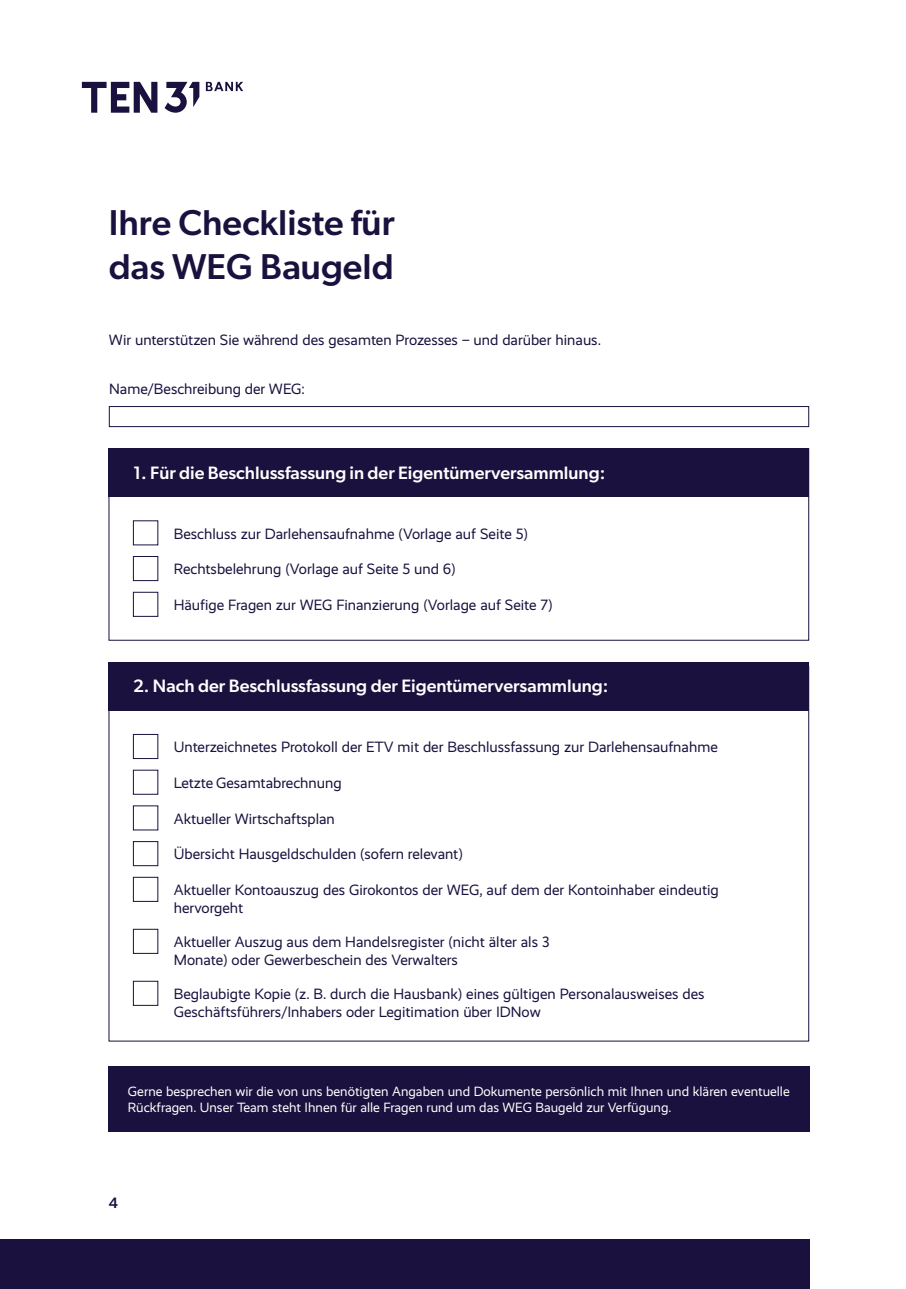
<style>
.page{position:relative;width:906px;height:1289px;background:#fff}
.page>*{position:absolute;margin:0;border:0;box-sizing:border-box;transform-origin:0 0}
.t1{font:500 36px "Gibson";color:#1a113e}
.t2{font:500 18px "Gibson";color:#fff}
.t3{font:15px/18px "Realist";color:#1a113e}
.t4{font:500 15px "Gibson";color:#1a113e}
.t5{font:13.5px/16.2px "Realist";color:#fff}
</style>
<div class="page">
<div style="left:133px;top:734px;width:25px;height:24px;border:1px solid #1a113e"></div>
<div style="left:133px;top:841px;width:25px;height:24px;border:1px solid #1a113e"></div>
<div style="left:133px;top:877px;width:25px;height:24px;border:1px solid #1a113e"></div>
<div style="left:133px;top:556px;width:25px;height:24px;border:1px solid #1a113e"></div>
<div style="left:133px;top:592px;width:25px;height:24px;border:1px solid #1a113e"></div>
<div style="left:109px;top:406px;width:700px;height:21px;border:1px solid #1a113e"></div>
<div style="left:108px;top:1066px;width:701px;height:65px;background:#1a113e"></div>
<div style="left:109px;top:448px;width:700px;height:48px;background:#1a113e"></div>
<div style="left:109px;top:662px;width:700px;height:48px;background:#1a113e"></div>
<div style="left:133px;top:929px;width:25px;height:24px;border:1px solid #1a113e"></div>
<div style="left:133px;top:981px;width:25px;height:24px;border:1px solid #1a113e"></div>
<div style="left:109px;top:448px;width:700px;height:192px;border:1px solid #1a113e"></div>
<div style="left:0;top:1239px;width:810px;height:49px;background:#1a113e"></div>
<svg style="left:206px;top:82px;width:37px;height:9px"></svg>
<svg style="left:165px;top:82px;width:34px;height:31px"></svg>
<svg style="left:82px;top:82px;width:75px;height:31px"></svg>
<p class="t1" style="left:109px;top:201px;width:287px">Ihre Checkliste für</p>
<p class="t1" style="left:109px;top:244px;width:286px">das WEG Baugeld</p>
<p class="t3" style="left:109px;top:330px;width:493px">Wir unterstützen Sie während des gesamten Prozesses – und darüber hinaus.</p>
<p class="t3" style="left:109px;top:380px;width:197px">Name/Beschreibung der WEG:</p>
<p class="t2" style="left:133px;top:462px;width:474px">1. Für die Beschlussfassung in der Eigentümerversammlung:</p>
<p class="t3" style="left:174px;top:524px;width:356px">Beschluss zur Darlehensaufnahme (Vorlage auf Seite 5)</p>
<p class="t3" style="left:174px;top:560px;width:283px">Rechtsbelehrung (Vorlage auf Seite 5 und 6)</p>
<p class="t3" style="left:174px;top:596px;width:380px">Häufige Fragen zur WEG Finanzierung (Vorlage auf Seite 7)</p>
<p class="t2" style="left:133px;top:675px;width:477px">2. Nach der Beschlussfassung der Eigentümerversammlung:</p>
<p class="t3" style="left:174px;top:738px;width:545px">Unterzeichnetes Protokoll der ETV mit der Beschlussfassung zur Darlehensaufnahme</p>
<p class="t3" style="left:174px;top:774px;width:169px">Letzte Gesamtabrechnung</p>
<p class="t3" style="left:174px;top:809px;width:163px">Aktueller Wirtschaftsplan</p>
<p class="t3" style="left:174px;top:845px;width:291px">Übersicht Hausgeldschulden (sofern relevant)</p>
<p class="t3" style="left:174px;top:881px;width:546px">Aktueller Kontoauszug des Girokontos der WEG, auf dem der Kontoinhaber eindeutig hervorgeht</p>
<p class="t3" style="left:174px;top:933px;width:377px">Aktueller Auszug aus dem Handelsregister (nicht älter als 3<br>Monate) oder Gewerbeschein des Verwalters</p>
<p class="t3" style="left:174px;top:985px;width:532px">Beglaubigte Kopie (z. B. durch die Hausbank) eines gültigen Personalausweises des<br>Geschäftsführers/Inhabers oder Legitimation über IDNow</p>
<p class="t5" style="left:128px;top:1083px;width:663px">Gerne besprechen wir die von uns benötigten Angaben und Dokumente persönlich mit Ihnen und klären eventuelle<br>Rückfragen. Unser Team steht Ihnen für alle Fragen rund um das WEG Baugeld zur Verfügung.</p>
<p class="t4" style="left:109px;top:1193px;width:11px">4</p>
</div>
